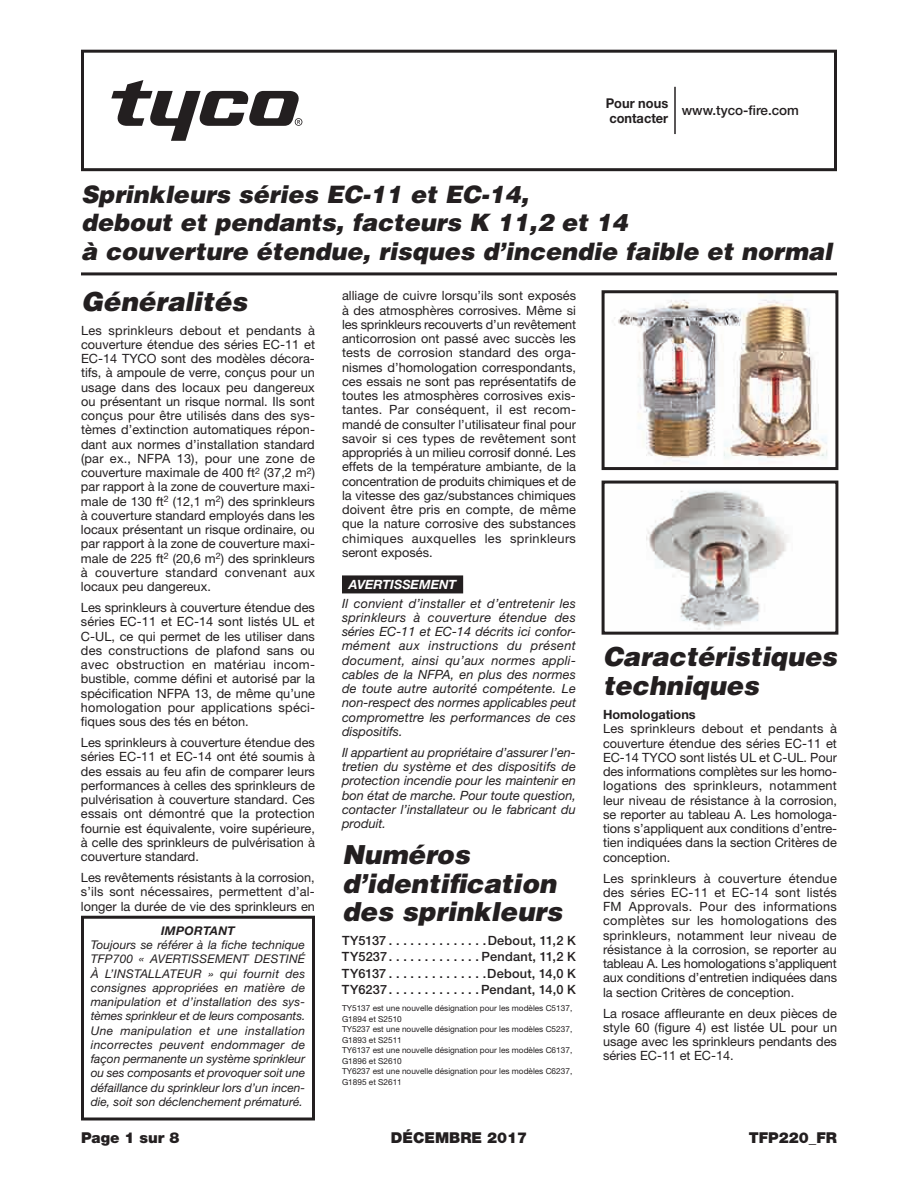
<style>
.page{position:relative;width:918px;height:1188px;background:#fff}
.page>*{position:absolute;margin:0;border:0;box-sizing:border-box;transform-origin:0 0}
.t1{font:italic 900 26.25px/28.8px "Helvetica";color:#231f20}
.t2{font:italic 900 24px/28.8px "Helvetica";color:#231f20}
.t3{font:900 15px "Helvetica Neue LT Std";color:#231f20}
.t4{font:700 13.5px/15px "Helvetica Neue LT Std";color:#231f20;scale:.95 1}
.t5{font:500 13.5px "Helvetica Neue LT Std";color:#231f20}
.t6{font:12.75px/14.2px "Helvetica Neue";color:#231f20;text-align:justify}
.t7{font:italic 12.75px/14.2px "Helvetica Neue";color:#231f20;text-align:justify}
.t8{font:500 12.75px "Helvetica Neue";letter-spacing:.015em;color:#231f20}
.t9{font:italic 700 12.75px "Helvetica Neue LT Std";color:#fff}
.t10{font:700 12.75px "Helvetica Neue LT Std";color:#231f20}
.t11{font:italic 12px/14.2px "Helvetica Neue";color:#231f20;text-align:justify}
.t12{font:italic 700 12px "Helvetica Neue";letter-spacing:.025em;color:#231f20}
.t13{font:8.25px/10.5px "Helvetica Neue LT Std";color:#231f20}
</style>
<div class="page">
<div style="left:81px;top:50px;width:756px;height:121px;border:3px solid #231f20"></div>
<hr style="left:81px;top:272px;width:756px;height:3px;background:#231f20">
<div style="left:81px;top:916px;width:234px;height:204px;border:3px solid #231f20"></div>
<hr style="left:674px;top:87px;width:2px;height:47px;background:#231f20">
<svg style="left:111px;top:80px;width:191px;height:61px"></svg>
<div style="left:342px;top:575px;width:121px;height:18px;background:#231f20"></div>
<img style="left:646px;top:490px;width:142px;height:140px">
<div style="left:602px;top:481px;width:236px;height:154px;border:3px solid #231f20"></div>
<img style="left:614px;top:294px;width:214px;height:170px">
<div style="left:602px;top:290px;width:236px;height:180px;border:3px solid #231f20"></div>
<p class="t4" style="left:606px;top:95px;width:67px">Pour nous contacter</p>
<p class="t5" style="left:682px;top:102px;width:119px">www.tyco-fire.com</p>
<h2 class="t2" style="left:81px;top:179px;width:753px">Sprinkleurs séries EC-11 et EC-14,<br>debout et pendants, facteurs K 11,2 et 14<br>à couverture étendue, risques d’incendie faible et normal</h2>
<h1 class="t1" style="left:81px;top:287px;width:168px">Généralités</h1>
<p class="t6" style="left:81px;top:323px;width:236px">Les sprinkleurs debout et pendants à couverture étendue des séries EC-11 et EC-14 TYCO sont des modèles décora&shy;tifs, à ampoule de verre, conçus pour un usage dans des locaux peu dangereux ou présentant un risque normal. Ils sont conçus pour être utilisés dans des sys&shy;tèmes d’extinction automatiques répon&shy;dant aux normes d’installation standard (par ex., NFPA 13), pour une zone de couverture maximale de 400 ft<sup>2</sup> (37,2 m<sup>2</sup>) par rapport à la zone de couverture maxi&shy;male de 130 ft<sup>2</sup> (12,1 m<sup>2</sup>) des sprinkleurs à couverture standard employés dans les locaux présentant un risque ordinaire, ou par rapport à la zone de couverture maxi&shy;male de 225 ft<sup>2</sup> (20,6 m<sup>2</sup>) des sprinkleurs à couverture standard convenant aux locaux peu dangereux.</p>
<p class="t6" style="left:81px;top:600px;width:236px">Les sprinkleurs à couverture étendue des séries EC-11 et EC-14 sont listés UL et C-UL, ce qui permet de les utiliser dans des constructions de plafond sans ou avec obstruction en matériau incom&shy;bustible, comme défini et autorisé par la spécification NFPA 13, de même qu’une homologation pour applications spéci&shy;fiques sous des tés en béton.</p>
<p class="t6" style="left:81px;top:735px;width:236px">Les sprinkleurs à couverture étendue des séries EC-11 et EC-14 ont été soumis à des essais au feu afin de comparer leurs performances à celles des sprinkleurs de pulvérisation à couverture standard. Ces essais ont démontré que la protection fournie est équivalente, voire supérieure, à celle des sprinkleurs de pulvérisation à couverture standard.</p>
<p class="t6" style="left:81px;top:870px;width:236px">Les revêtements résistants à la corrosion, s’ils sont nécessaires, permettent d’al&shy;longer la durée de vie des sprinkleurs en</p>
<p class="t12" style="left:161px;top:923px;width:75px">IMPORTANT</p>
<p class="t11" style="left:91px;top:938px;width:216px">Toujours se référer à la fiche technique TFP700 « AVERTISSEMENT DESTINÉ À L’INSTALLATEUR » qui fournit des consignes appropriées en matière de manipulation et d’installation des sys&shy;tèmes sprinkleur et de leurs composants.<br>Une manipulation et une installation incorrectes peuvent endommager de façon permanente un système sprinkleur ou ses composants et provoquer soit une défaillance du sprinkleur lors d’un incen&shy;die, soit son déclenchement prématuré.</p>
<p class="t6" style="left:342px;top:288px;width:236px">alliage de cuivre lorsqu’ils sont exposés à des atmosphères corrosives. Même si les sprinkleurs recouverts d’un revêtement anticorrosion ont passé avec succès les tests de corrosion standard des orga&shy;nismes d’homologation correspondants, ces essais ne sont pas représentatifs de toutes les atmosphères corrosives exis&shy;tantes. Par conséquent, il est recom&shy;mandé de consulter l’utilisateur final pour savoir si ces types de revêtement sont appropriés à un milieu corrosif donné. Les effets de la température ambiante, de la concentration de produits chimiques et de la vitesse des gaz/substances chimiques doivent être pris en compte, de même que la nature corrosive des substances chimiques auxquelles les sprinkleurs seront exposés.</p>
<p class="t9" style="left:349px;top:577px;width:109px">AVERTISSEMENT</p>
<p class="t7" style="left:342px;top:596px;width:236px">Il convient d’installer et d’entretenir les sprinkleurs à couverture étendue des séries EC-11 et EC-14 décrits ici confor&shy;mément aux instructions du présent document, ainsi qu’aux normes appli&shy;cables de la NFPA, en plus des normes de toute autre autorité compétente. Le non-respect des normes applicables peut compromettre les performances de ces dispositifs.</p>
<p class="t7" style="left:342px;top:745px;width:235px">Il appartient au propriétaire d’assurer l’en&shy;tretien du système et des dispositifs de protection incendie pour les maintenir en bon état de marche. Pour toute question, contacter l’installateur ou le fabricant du produit.</p>
<h1 class="t1" style="left:342px;top:839px;width:222px">Numéros d’identification des sprinkleurs</h1>
<p class="t8" style="left:342px;top:933px;width:46px">TY5137</p>
<p class="t8" style="left:488px;top:933px;width:90px">Debout, 11,2 K</p>
<p class="t8" style="left:342px;top:949px;width:52px">TY5237 ............</p>
<p class="t8" style="left:482px;top:949px;width:96px">Pendant, 11,2 K</p>
<p class="t8" style="left:342px;top:965px;width:52px">TY6137 .............</p>
<p class="t8" style="left:487px;top:965px;width:90px">Debout, 14,0 K</p>
<p class="t8" style="left:342px;top:982px;width:52px">TY6237 ............</p>
<p class="t8" style="left:481px;top:982px;width:96px">Pendant, 14,0 K</p>
<p class="t13" style="left:342px;top:1003px;width:232px">TY5137 est une nouvelle désignation pour les modèles C5137, G1894 et S2510<br>TY5237 est une nouvelle désignation pour les modèles C5237, G1893 et S2511<br>TY6137 est une nouvelle désignation pour les modèles C6137, G1896 et S2610<br>TY6237 est une nouvelle désignation pour les modèles C6237, G1895 et S2611</p>
<h1 class="t1" style="left:603px;top:642px;width:235px">Caractéristiques techniques</h1>
<p class="t10" style="left:603px;top:707px;width:94px">Homologations</p>
<p class="t6" style="left:603px;top:722px;width:236px">Les sprinkleurs debout et pendants à couverture étendue des séries EC-11 et EC-14 TYCO sont listés UL et C-UL. Pour des informations complètes sur les homo&shy;logations des sprinkleurs, notamment leur niveau de résistance à la corrosion, se reporter au tableau A. Les homologa&shy;tions s’appliquent aux conditions d’entre&shy;tien indiquées dans la section Critères de conception.</p>
<p class="t6" style="left:603px;top:871px;width:236px">Les sprinkleurs à couverture étendue des séries EC-11 et EC-14 sont listés FM Approvals. Pour des informations complètes sur les homologations des sprinkleurs, notamment leur niveau de résistance à la corrosion, se reporter au tableau A. Les homologations s’appliquent aux conditions d’entretien indiquées dans la section Critères de conception.</p>
<p class="t6" style="left:603px;top:1006px;width:236px">La rosace affleurante en deux pièces de style 60 (figure 4) est listée UL pour un usage avec les sprinkleurs pendants des séries EC-11 et EC-14.</p>
<p class="t3" style="left:81px;top:1128px;width:100px">Page 1 sur 8</p>
<p class="t3" style="left:391px;top:1128px;width:138px">DÉCEMBRE 2017</p>
<p class="t3" style="left:749px;top:1128px;width:90px">TFP220_FR</p>
</div>
